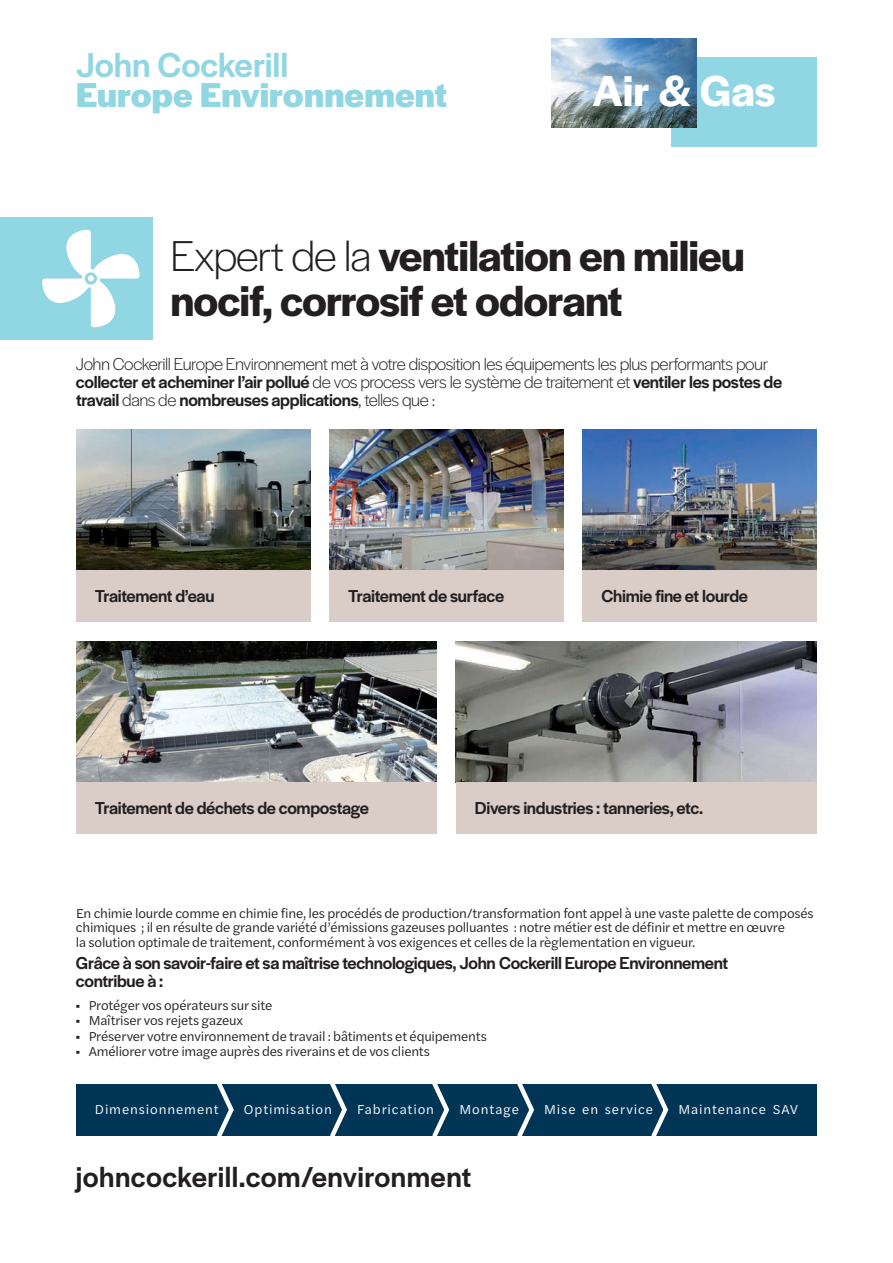
<style>
.page{position:relative;width:893px;height:1263px;background:#fff}
.page>*{position:absolute;margin:0;border:0;box-sizing:border-box;transform-origin:0 0}
.t1{font:600 45px/45px "Halyard Display";letter-spacing:-.02em;color:#231f20}
.t2{font:600 45px "Halyard Display";color:#fff}
.t3{font:700 36px "Halyard Display";letter-spacing:.005em;color:#91d6e3}
.t4{font:500 36px "Halyard Display";color:#91d6e3}
.t5{font:500 30px "Halyard Display";letter-spacing:.015em;color:#231f20}
.H4{font:300 18px/18px "Halyard Display";letter-spacing:-.025em;color:#231f20}
.H4-2{font:500 18px/18px "Halyard Display";letter-spacing:-.02em;color:#231f20}
.Body{font:13.5px/14.4px "Halyard Text";letter-spacing:-.015em;color:#231f20}
.Body-2{font:13.5px "Halyard Text";letter-spacing:.065em;color:#fff}
.s1{font-weight:300}
.s2{font-weight:500}
.s3{font-family:"Halyard Display";font-weight:900}
</style>
<div class="page">
<div style="left:672px;top:57px;width:145px;height:90px;background:#91d6e3"></div>
<img style="left:551px;top:38px;width:145px;height:90px">
<img style="left:76px;top:429px;width:234px;height:141px">
<img style="left:76px;top:641px;width:361px;height:141px">
<img style="left:583px;top:429px;width:234px;height:141px">
<img style="left:329px;top:429px;width:235px;height:141px">
<img style="left:456px;top:641px;width:361px;height:141px">
<div style="left:76px;top:570px;width:234px;height:52px;background:#dacdc8"></div>
<div style="left:76px;top:782px;width:361px;height:52px;background:#dacdc8"></div>
<div style="left:583px;top:570px;width:234px;height:52px;background:#dacdc8"></div>
<div style="left:329px;top:570px;width:235px;height:52px;background:#dacdc8"></div>
<div style="left:456px;top:782px;width:361px;height:52px;background:#dacdc8"></div>
<div style="left:76px;top:1084px;width:741px;height:51px;background:#003556"></div>
<svg style="left:213px;top:1084px;width:23px;height:52px"></svg>
<svg style="left:326px;top:1084px;width:23px;height:52px"></svg>
<svg style="left:428px;top:1084px;width:24px;height:52px"></svg>
<svg style="left:513px;top:1084px;width:24px;height:52px"></svg>
<svg style="left:647px;top:1084px;width:24px;height:52px"></svg>
<div style="left:0;top:217px;width:152px;height:122px;background:#91d6e3"></div>
<svg style="left:42px;top:230px;width:98px;height:97px"></svg>
<h2 class="t4" style="left:76px;top:39px;width:214px">John Cockerill</h2>
<h2 class="t3" style="left:76px;top:70px;width:373px">Europe Environnement</h2>
<h1 class="t2" style="left:592px;top:59px;width:184px">Air &amp; Gas</h1>
<h1 class="t1" style="left:170px;top:231px;width:576px"><span class="s1">Expert de la</span> ventilation en milieu nocif, corrosif et odorant</h1>
<p class="H4" style="left:76px;top:354px;width:708px">John Cockerill Europe Environnement met à votre disposition les équipements les plus performants pour <span class="s2">collecter et acheminer l’air pollué</span> de vos process vers le système de traitement et <span class="s2">ventiler les postes de travail</span> dans de <span class="s2">nombreuses applications</span>, telles que :</p>
<p class="H4-2" style="left:95px;top:586px;width:121px">Traitement d’eau</p>
<p class="H4-2" style="left:348px;top:586px;width:157px">Traitement de surface</p>
<p class="H4-2" style="left:602px;top:586px;width:148px">Chimie fine et lourde</p>
<p class="H4-2" style="left:95px;top:798px;width:275px">Traitement de déchets de compostage</p>
<p class="H4-2" style="left:475px;top:798px;width:230px">Divers industries : tanneries, etc.</p>
<p class="Body" style="left:76px;top:905px;width:739px">En chimie lourde comme en chimie fine, les procédés de production/transformation font appel à une vaste palette de composés chimiques ; il en résulte de grande variété d’émissions gazeuses polluantes : notre métier est de définir et mettre en œuvre<br>la solution optimale de traitement, conformément à vos exigences et celles de la règlementation en vigueur.</p>
<p class="H4-2" style="left:76px;top:953px;width:654px">Grâce à son savoir-faire et sa maîtrise technologiques, John Cockerill Europe Environnement contribue à :</p>
<p class="Body" style="left:76px;top:997px;width:198px"><span class="s3">·</span> Protéger vos opérateurs sur site</p>
<p class="Body" style="left:76px;top:1013px;width:169px"><span class="s3">·</span> Maîtriser vos rejets gazeux</p>
<p class="Body" style="left:76px;top:1028px;width:413px"><span class="s3">·</span> Préserver votre environnement de travail : bâtiments et équipements</p>
<p class="Body" style="left:76px;top:1044px;width:356px"><span class="s3">·</span> Améliorer votre image auprès des riverains et de vos clients</p>
<p class="Body-2" style="left:95px;top:1100px;width:125px">Dimensionnement</p>
<p class="Body-2" style="left:244px;top:1100px;width:89px">Optimisation</p>
<p class="Body-2" style="left:357px;top:1100px;width:78px">Fabrication</p>
<p class="Body-2" style="left:459px;top:1100px;width:61px">Montage</p>
<p class="Body-2" style="left:544px;top:1100px;width:110px">Mise en service</p>
<p class="Body-2" style="left:678px;top:1100px;width:121px">Maintenance SAV</p>
<h3 class="t5" style="left:76px;top:1155px;width:397px">johncockerill.com/environment</h3>
</div>
